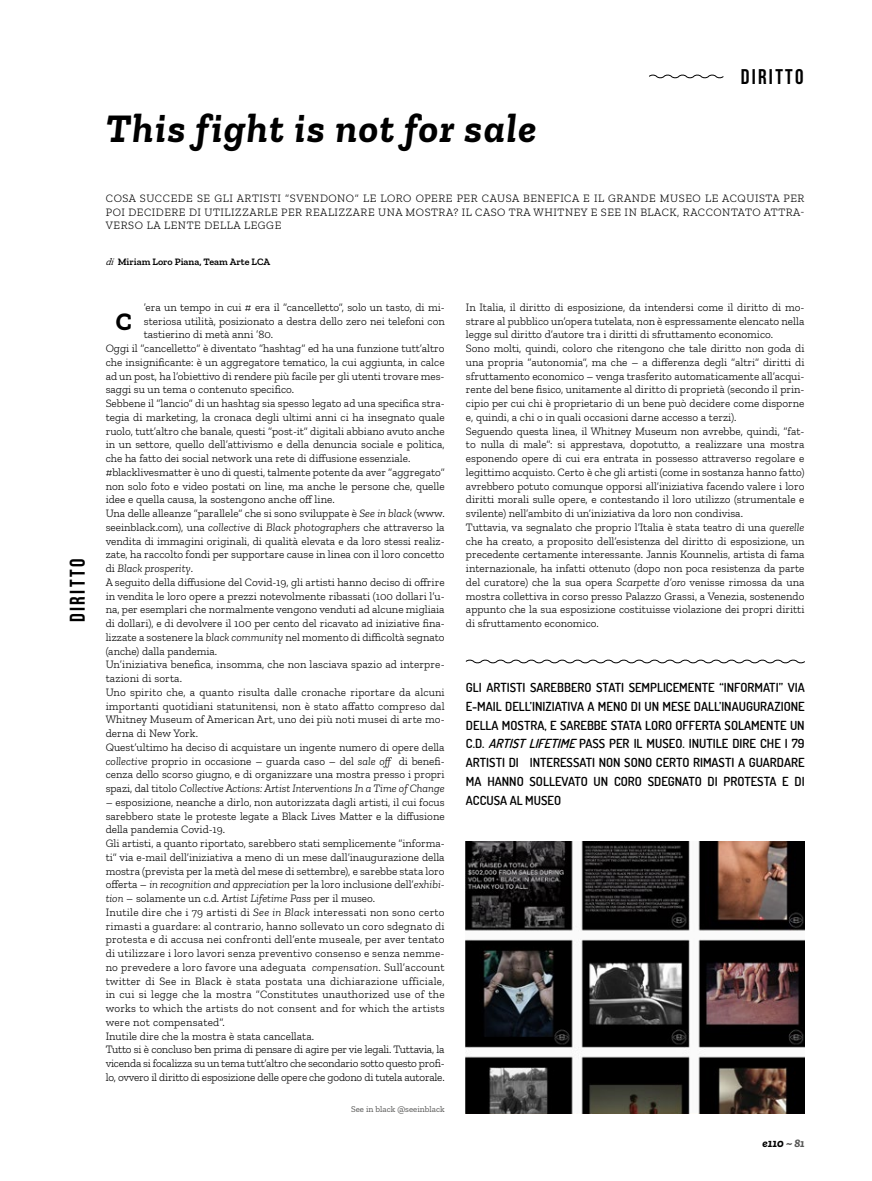
<style>
.page{position:relative;width:872px;height:1181px;background:#fff}
.page>*{position:absolute;margin:0;border:0;box-sizing:border-box;transform-origin:0 0}
.t1{font:italic 700 40.25px "Zilla Slab";letter-spacing:.04em;color:#000}
.t2{font:700 25px "Zilla Slab";color:#000}
.t3{font:700 21.25px "Bebas Neue";letter-spacing:.11em;color:#000}
.t4{font:600 12.5px/18.8px "Dosis";color:#000;text-align:justify}
.t5{font:italic 700 11.88px "Zilla Slab";color:#000}
.t6{font:300 11.25px/13.8px "Zilla Slab";color:#000}
.t7{font:italic 300 11.25px "Zilla Slab";color:#000}
.t8{font:600 10px "Zilla Slab";color:#000}
.t9{font:8.75px "Zilla Slab";color:#575756}
.s1{font-weight:400;font-style:italic}
.s2{font-style:italic}
.s3{font-style:normal}
.s4{font-size:11.25px;color:#575756}
</style>
<div class="page">
<svg style="left:465px;top:659px;width:340px;height:5px"></svg>
<svg style="left:649px;top:74px;width:75px;height:5px"></svg>
<img style="left:465px;top:841px;width:339px;height:272px">
<h3 class="t3" style="left:66px;top:622px;width:64px;rotate:-90deg">DIRITTO</h3>
<h1 class="t1" style="left:106px;top:106px;width:432px">This fight is not for sale</h1>
<h3 class="t3" style="left:740px;top:65px;width:64px">DIRITTO</h3>
<p class="t6" style="left:106px;top:191px;width:699px;text-align:justify">COSA SUCCEDE SE GLI ARTISTI “SVENDONO” LE LORO OPERE PER CAUSA BENEFICA E IL GRANDE MUSEO LE ACQUISTA PER POI DECIDERE DI UTILIZZARLE PER REALIZZARE UNA MOSTRA? IL CASO TRA WHITNEY E SEE IN BLACK, RACCONTATO ATTRA-VERSO LA LENTE DELLA LEGGE</p>
<p class="t8" style="left:106px;top:256px;width:166px"><span class="s1">di</span> Miriam Loro Piana, Team Arte LCA</p>
<p class="t6" style="left:144px;top:300px;width:302px">’era un tempo in cui # era il “cancelletto”, solo un tasto, di mi-</p>
<p class="t6" style="left:144px;top:314px;width:302px">steriosa utilità, posizionato a destra dello zero nei telefoni con</p>
<p class="t6" style="left:144px;top:328px;width:131px">tastierino di metà anni ’80.</p>
<p class="t6" style="left:106px;top:341px;width:340px">Oggi il “cancelletto” è diventato “hashtag” ed ha una funzione tutt’altro</p>
<p class="t6" style="left:106px;top:355px;width:340px">che insignificante: è un aggregatore tematico, la cui aggiunta, in calce</p>
<p class="t6" style="left:106px;top:369px;width:340px">ad un post, ha l’obiettivo di rendere più facile per gli utenti trovare mes-</p>
<p class="t6" style="left:106px;top:383px;width:190px">saggi su un tema o contenuto specifico.</p>
<p class="t6" style="left:106px;top:396px;width:340px">Sebbene il “lancio” di un hashtag sia spesso legato ad una specifica stra-</p>
<p class="t6" style="left:106px;top:410px;width:340px">tegia di marketing, la cronaca degli ultimi anni ci ha insegnato quale</p>
<p class="t6" style="left:106px;top:424px;width:340px">ruolo, tutt’altro che banale, questi “post-it” digitali abbiano avuto anche</p>
<p class="t6" style="left:106px;top:438px;width:340px">in un settore, quello dell’attivismo e della denuncia sociale e politica,</p>
<p class="t6" style="left:106px;top:451px;width:306px">che ha fatto dei social network una rete di diffusione essenziale.</p>
<p class="t6" style="left:106px;top:465px;width:340px">#blacklivesmatter è uno di questi, talmente potente da aver “aggregato”</p>
<p class="t6" style="left:106px;top:479px;width:340px">non solo foto e video postati on line, ma anche le persone che, quelle</p>
<p class="t6" style="left:106px;top:493px;width:230px">idee e quella causa, la sostengono anche off line.</p>
<p class="t6" style="left:106px;top:506px;width:340px">Una delle alleanze “parallele” che si sono sviluppate è <span class="s2">See in black</span> (www.</p>
<p class="t6" style="left:106px;top:520px;width:340px">seeinblack.com), una <span class="s2">collective</span> di <span class="s2">Black photographers</span> che attraverso la</p>
<p class="t6" style="left:106px;top:534px;width:340px">vendita di immagini originali, di qualità elevata e da loro stessi realiz-</p>
<p class="t6" style="left:106px;top:548px;width:340px">zate, ha raccolto fondi per supportare cause in linea con il loro concetto</p>
<p class="t7" style="left:106px;top:562px;width:89px"><span class="s3">di</span> Black prosperity<span class="s3">.</span></p>
<p class="t6" style="left:106px;top:575px;width:340px">A seguito della diffusione del Covid-19, gli artisti hanno deciso di offrire</p>
<p class="t6" style="left:106px;top:589px;width:340px">in vendita le loro opere a prezzi notevolmente ribassati (100 dollari l’u-</p>
<p class="t6" style="left:106px;top:603px;width:340px">na, per esemplari che normalmente vengono venduti ad alcune migliaia</p>
<p class="t6" style="left:106px;top:616px;width:340px">di dollari), e di devolvere il 100 per cento del ricavato ad iniziative fina-</p>
<p class="t6" style="left:106px;top:630px;width:340px">lizzate a sostenere la <span class="s2">black community</span> nel momento di difficoltà segnato</p>
<p class="t6" style="left:106px;top:644px;width:113px">(anche) dalla pandemia.</p>
<p class="t6" style="left:106px;top:658px;width:340px">Un’iniziativa benefica, insomma, che non lasciava spazio ad interpre-</p>
<p class="t6" style="left:106px;top:671px;width:78px">tazioni di sorta.</p>
<p class="t6" style="left:106px;top:685px;width:340px">Uno spirito che, a quanto risulta dalle cronache riportare da alcuni</p>
<p class="t6" style="left:106px;top:699px;width:340px">importanti quotidiani statunitensi, non è stato affatto compreso dal</p>
<p class="t6" style="left:106px;top:713px;width:340px">Whitney Museum of American Art, uno dei più noti musei di arte mo-</p>
<p class="t6" style="left:106px;top:726px;width:94px">derna di New York.</p>
<p class="t6" style="left:106px;top:740px;width:340px">Quest’ultimo ha deciso di acquistare un ingente numero di opere della</p>
<p class="t6" style="left:106px;top:754px;width:340px"><span class="s2">collective</span> proprio in occasione – guarda caso – del <span class="s2">sale off</span> di benefi-</p>
<p class="t6" style="left:106px;top:768px;width:340px">cenza dello scorso giugno, e di organizzare una mostra presso i propri</p>
<p class="t7" style="left:106px;top:782px;width:340px"><span class="s3">spazi, dal titolo</span> Collective Actions: Artist Interventions In a Time of Change</p>
<p class="t6" style="left:106px;top:795px;width:340px">– esposizione, neanche a dirlo, non autorizzata dagli artisti, il cui focus sarebbero state le proteste legate a Black Lives Matter e la diffusione della pandemia Covid-19.<br>Gli artisti, a quanto riportato, sarebbero stati semplicemente “informa&shy;ti” via e-mail dell’iniziativa a meno di un mese dall’inaugurazione della mostra (prevista per la metà del mese di settembre), e sarebbe stata loro offerta – <span class="s2">in recognition and appreciation</span> per la loro inclusione dell’<span class="s2">exhibi&shy;tion</span> – solamente un c.d. <span class="s2">Artist Lifetime Pass</span> per il museo.<br>Inutile dire che i 79 artisti di <span class="s2">See in Black</span> interessati non sono certo rimasti a guardare: al contrario, hanno sollevato un coro sdegnato di protesta e di accusa nei confronti dell’ente museale, per aver tentato di utilizzare i loro lavori senza preventivo consenso e senza nemme&shy;no prevedere a loro favore una adeguata <span class="s2">compensation</span>. Sull’account twitter di See in Black è stata postata una dichiarazione ufficiale, in cui si legge che la mostra “Constitutes unauthorized use of the works to which the artists do not consent and for which the artists were not compensated”.<br>Inutile dire che la mostra è stata cancellata.<br>Tutto si è concluso ben prima di pensare di agire per vie legali. Tuttavia, la vicenda si focalizza su un tema tutt’altro che secondario sotto questo profi&shy;lo, ovvero il diritto di esposizione delle opere che godono di tutela autorale.</p>
<h2 class="t2" style="left:116px;top:307px;width:18px">C</h2>
<p class="t9" style="left:351px;top:1103px;width:95px">See in black @seeinblack</p>
<p class="t6" style="left:465px;top:300px;width:340px">In Italia, il diritto di esposizione, da intendersi come il diritto di mo&shy;strare al pubblico un’opera tutelata, non è espressamente elencato nella legge sul diritto d’autore tra i diritti di sfruttamento economico.<br>Sono molti, quindi, coloro che ritengono che tale diritto non goda di una propria “autonomia”, ma che – a differenza degli “altri” diritti di sfruttamento economico – venga trasferito automaticamente all’acqui&shy;rente del bene fisico, unitamente al diritto di proprietà (secondo il prin&shy;cipio per cui chi è proprietario di un bene può decidere come disporne e, quindi, a chi o in quali occasioni darne accesso a terzi).<br>Seguendo questa linea, il Whitney Museum non avrebbe, quindi, “fat&shy;to nulla di male”: si apprestava, dopotutto, a realizzare una mostra esponendo opere di cui era entrata in possesso attraverso regolare e legittimo acquisto. Certo è che gli artisti (come in sostanza hanno fatto) avrebbero potuto comunque opporsi all’iniziativa facendo valere i loro diritti morali sulle opere, e contestando il loro utilizzo (strumentale e svilente) nell’ambito di un’iniziativa da loro non condivisa.<br>Tuttavia, va segnalato che proprio l’Italia è stata teatro di una <span class="s2">querelle </span>che ha creato, a proposito dell’esistenza del diritto di esposizione, un precedente certamente interessante. Jannis Kounnelis, artista di fama internazionale, ha infatti ottenuto (dopo non poca resistenza da parte del curatore) che la sua opera <span class="s2">Scarpette d’oro</span> venisse rimossa da una mostra collettiva in corso presso Palazzo Grassi, a Venezia, sostenendo appunto che la sua esposizione costituisse violazione dei propri diritti di sfruttamento economico.</p>
<p class="t4" style="left:465px;top:678px;width:340px">GLI ARTISTI SAREBBERO STATI SEMPLICEMENTE “INFORMATI” VIA E-MAIL DELL’INIZIATIVA A MENO DI UN MESE DALL’INAUGURAZIONE DELLA MOSTRA, E SAREBBE STATA LORO OFFERTA SOLAMENTE UN C.D. <span class="s2">ARTISTLIFETIME</span>PASS PER IL MUSEO. INUTILE DIRE CHE I 79<br>ARTISTI DI INTERESSATI NON SONO CERTO RIMASTI A GUARDARE MA HANNO SOLLEVATO UN CORO SDEGNATO DI PROTESTA E DI ACCUSA AL MUSEO</p>
<p class="t5" style="left:762px;top:1136px;width:44px">e110 <span class="s4">~ 81</span></p>
</div>
